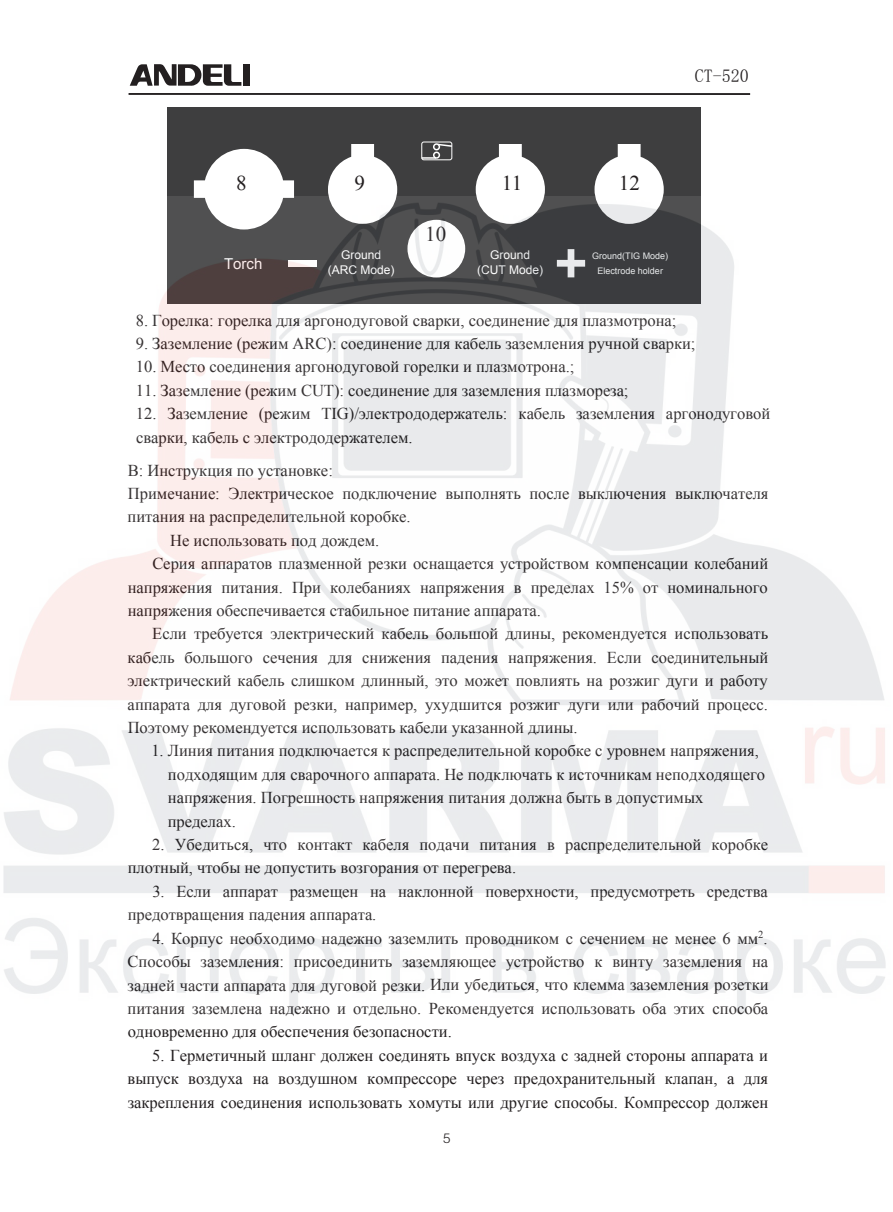
<style>
.page{position:relative;width:893px;height:1212px;background:#fff}
.page>*{position:absolute;margin:0;border:0;box-sizing:border-box;transform-origin:0 0}
.t1{font:21.15px "Times New Roman";color:#231f20}
.t2{font:18px "N Sim Sun";color:#231f20}
.t3{font:16.65px/23.4px "Times New Roman";color:#231f20}
.t4{font:15px "Arial";color:#fff}
.t5{font:13.5px "FZZDXJW GB1 0";color:#231f20}
.t6{font:12px/15px "Arial";color:#fff;text-align:center}
.t7{font:9px/15px "Arial";color:#fff;text-align:center}
</style>
<div class="page">
<div style="left:167px;top:107px;width:534px;height:197px;background:#3e3e3f"></div>
<svg style="left:328px;top:144px;width:69px;height:52px"></svg>
<svg style="left:476px;top:144px;width:69px;height:52px"></svg>
<svg style="left:594px;top:144px;width:70px;height:52px"></svg>
<svg style="left:194px;top:149px;width:100px;height:47px"></svg>
<div style="left:243px;top:64px;width:7px;height:22px;background:#231f20"></div>
<svg style="left:130px;top:64px;width:111px;height:22px"></svg>
<hr style="left:129px;top:93px;width:621px;height:2px;background:#231f20">
<div style="left:421px;top:142px;width:31px;height:18px;border:1px solid #fff;border-radius:2px"></div>
<svg style="left:438px;top:143px;width:15px;height:5px"></svg>
<div style="left:433px;top:143px;width:7px;height:7px;border:2px solid #fff;border-radius:50%"></div>
<div style="left:433px;top:152px;width:7px;height:7px;border:2px solid #fff;border-radius:50%"></div>
<svg style="left:422px;top:157px;width:14px;height:2px"></svg>
<img style="left:3px;top:196px;width:883px;height:817px">
<p class="t2" style="left:695px;top:66px;width:55px">CT-520</p>
<p class="t1" style="left:236px;top:168px;width:12px">8</p>
<p class="t1" style="left:354px;top:168px;width:12px">9</p>
<p class="t1" style="left:425px;top:220px;width:23px">10</p>
<p class="t1" style="left:502px;top:168px;width:22px">11</p>
<p class="t1" style="left:619px;top:168px;width:23px">12</p>
<p class="t4" style="left:224px;top:254px;width:40px">Torch</p>
<p class="t6" style="left:328px;top:247px;width:68px">Ground (ARC Mode)</p>
<p class="t6" style="left:477px;top:247px;width:67px">Ground (CUT Mode)</p>
<p class="t7" style="left:592px;top:248px;width:78px">Ground(TIG Mode)<br>Electrode holder</p>
<p class="t3" style="left:136px;top:308px;width:542px">8. Горелка: горелка для аргонодуговой сварки, соединение для плазмотрона;</p>
<p class="t3" style="left:136px;top:331px;width:561px">9. Заземление (режим ARC): соединение для кабель заземления ручной сварки;</p>
<p class="t3" style="left:136px;top:355px;width:440px">10. Место соединения аргонодуговой горелки и плазмотрона.;</p>
<p class="t3" style="left:136px;top:378px;width:494px">11. Заземление (режим CUT): соединение для заземления плазмореза;</p>
<p class="t3" style="left:136px;top:402px;width:636px">12. Заземление (режим TIG)/электрододержатель: кабель заземления аргонодуговой сварки, кабель с электрододержателем.</p>
<p class="t3" style="left:128px;top:458px;width:206px">B: Инструкция по установке:</p>
<p class="t3" style="left:128px;top:481px;width:642px">Примечание: Электрическое подключение выполнять после выключения выключателя</p>
<p class="t3" style="left:128px;top:505px;width:284px">питания на распределительной коробке.</p>
<p class="t3" style="left:170px;top:528px;width:210px">Не использовать под дождем.</p>
<p class="t3" style="left:152px;top:552px;width:617px">Серия аппаратов плазменной резки оснащается устройством компенсации колебаний</p>
<p class="t3" style="left:128px;top:575px;width:642px">напряжения питания. При колебаниях напряжения в пределах 15% от номинального</p>
<p class="t3" style="left:128px;top:598px;width:415px">напряжения обеспечивается стабильное питание аппарата.</p>
<p class="t3" style="left:152px;top:622px;width:617px">Если требуется электрический кабель большой длины, рекомендуется использовать</p>
<p class="t3" style="left:128px;top:645px;width:642px">кабель большого сечения для снижения падения напряжения. Если соединительный</p>
<p class="t3" style="left:128px;top:669px;width:642px">электрический кабель слишком длинный, это может повлиять на розжиг дуги и работу</p>
<p class="t3" style="left:128px;top:692px;width:642px">аппарата для дуговой резки, например, ухудшится розжиг дуги или рабочий процесс.</p>
<p class="t3" style="left:128px;top:715px;width:451px">Поэтому рекомендуется использовать кабели указанной длины.</p>
<p class="t3" style="left:168px;top:739px;width:599px;text-indent:-16px">1. Линия питания подключается к распределительной коробке с уровнем напряжения, подходящим для сварочного аппарата. Не подключать к источникам неподходящего напряжения. Погрешность напряжения питания должна быть в допустимых пределах.</p>
<p class="t3" style="left:128px;top:832px;width:642px;text-indent:25px">2. Убедиться, что контакт кабеля подачи питания в распределительной коробке плотный, чтобы не допустить возгорания от перегрева.</p>
<p class="t3" style="left:128px;top:879px;width:642px;text-indent:25px">3. Если аппарат размещен на наклонной поверхности, предусмотреть средства предотвращения падения аппарата.</p>
<p class="t3" style="left:128px;top:926px;width:642px;text-align:justify;text-indent:25px">4. Корпус необходимо надежно заземлить проводником с сечением не менее 6 мм<sup>2</sup>.<br>Способы заземления: присоединить заземляющее устройство к винту заземления на задней части аппарата для дуговой резки. Или убедиться, что клемма заземления розетки питания заземлена надежно и отдельно. Рекомендуется использовать оба этих способа одновременно для обеспечения безопасности.</p>
<p class="t3" style="left:128px;top:1043px;width:642px;text-align:justify;text-indent:25px">5. Герметичный шланг должен соединять впуск воздуха с задней стороны аппарата и выпуск воздуха на воздушном компрессоре через предохранительный клапан, а для закрепления соединения использовать хомуты или другие способы. Компрессор должен</p>
<p class="t5" style="left:443px;top:1130px;width:9px">5</p>
</div>
